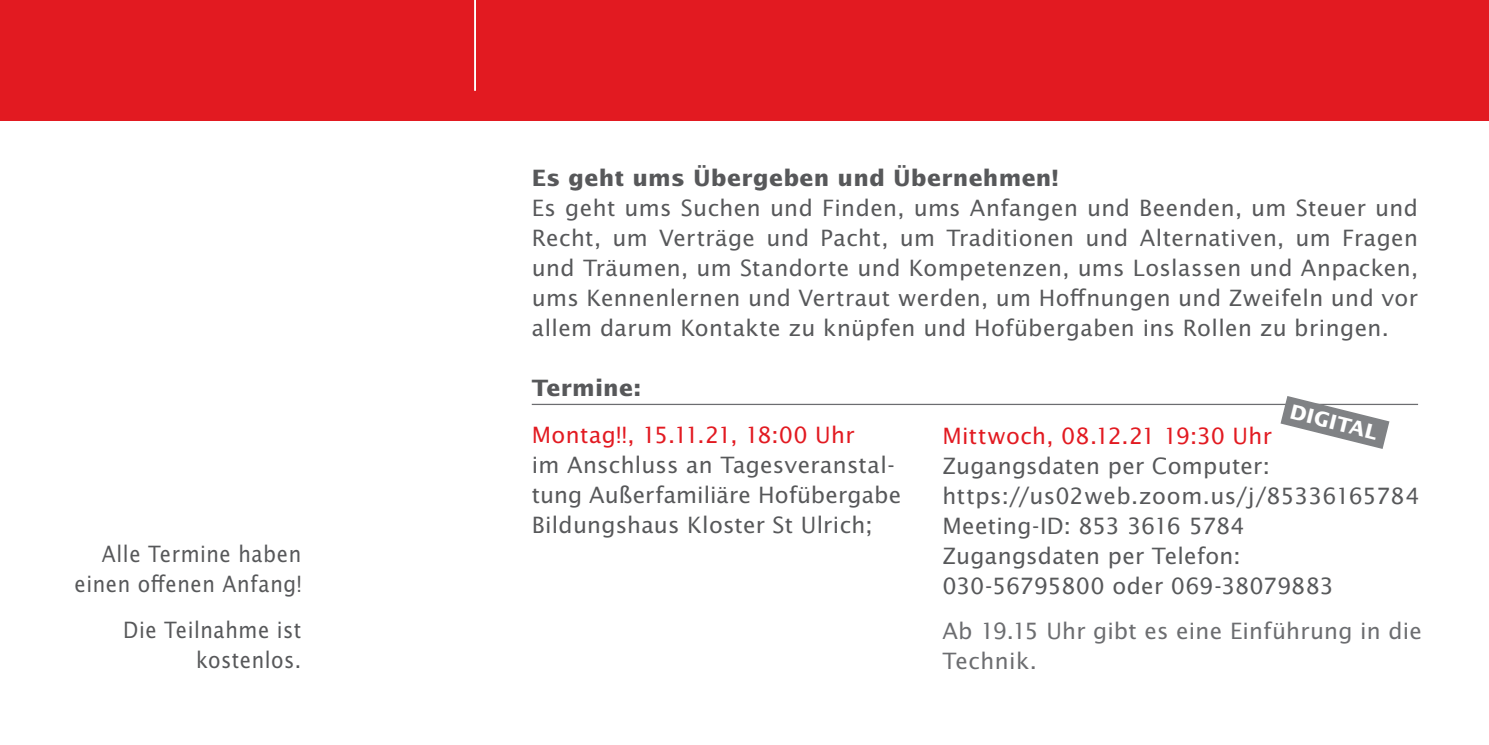
<style>
.page{position:relative;width:1489px;height:745px;background:#fff}
.page>*{position:absolute;margin:0;border:0;box-sizing:border-box;transform-origin:0 0}
.t1{font:22.5px/30px "Lucida Sans";letter-spacing:.01em;color:#57585a}
.t2{font:22.5px/30px "Lucida Sans";letter-spacing:.01em;color:#57585a;text-align:right;scale:.9 1}
.t3{font:22.5px "Lucida Sans";letter-spacing:.01em;color:#e21a21}
.t4{font:22.5px/30px "Lucida Sans";letter-spacing:.01em;color:#6c6d70}
.t5{font:700 22.5px "Lucida Sans";color:#57585a}
.t6{font:700 20px "Lucida Sans";color:#fff}
</style>
<div class="page">
<hr style="left:531px;top:403px;width:886px;height:2px;background:#6c6d70">
<div style="left:0;top:0;width:1488px;height:120px;background:#e21a21"></div>
<hr style="left:474px;top:0;width:2px;height:91px;background:#fff">
<svg style="left:1280px;top:396px;width:109px;height:52px"></svg>
<p class="t2" style="left:75px;top:538px;width:253px">Alle Termine haben einen offenen Anfang!</p>
<p class="t2" style="left:123px;top:613px;width:199px">Die Teilnahme ist kostenlos.</p>
<p class="t5" style="left:531px;top:164px;width:528px">Es geht ums Übergeben und Übernehmen!</p>
<p class="t1" style="left:531px;top:192px;width:887px;text-align:justify">Es geht ums Suchen und Finden, ums Anfangen und Beenden, um Steuer und Recht, um Verträge und Pacht, um Traditionen und Alternativen, um Fragen und Träumen, um Standorte und Kompetenzen, ums Loslassen und Anpacken, ums Kennenlernen und Vertraut werden, um Hoffnungen und Zweifeln und vor allem darum Kontakte zu knüpfen und Hofübergaben ins Rollen zu bringen.</p>
<p class="t5" style="left:532px;top:374px;width:111px">Termine:</p>
<p class="t3" style="left:532px;top:421px;width:324px">Montag!!, 15.11.21, 18:00 Uhr</p>
<p class="t1" style="left:532px;top:449px;width:371px">im Anschluss an Tagesveranstal&shy;tung Außerfamiliäre Hofübergabe<br>Bildungshaus Kloster St Ulrich;</p>
<p class="t6" style="left:1293px;top:399px;width:18px;rotate:14deg">DIGITA</p>
<p class="t3" style="left:942px;top:421px;width:331px">Mittwoch, 08.12.21 19:30 Uhr</p>
<p class="t1" style="left:942px;top:449px;width:478px">Zugangsdaten per Computer: https://us02web.zoom.us/j/85336165784<br>Meeting-I D: 853 3616 5784<br>Zugangsdaten per Telefon:<br>030-56795800 oder 069-38079883</p>
<p class="t4" style="left:942px;top:614px;width:481px">Ab 19.15 Uhr gibt es eine Einführung in die<br>Technik.</p>
</div>
